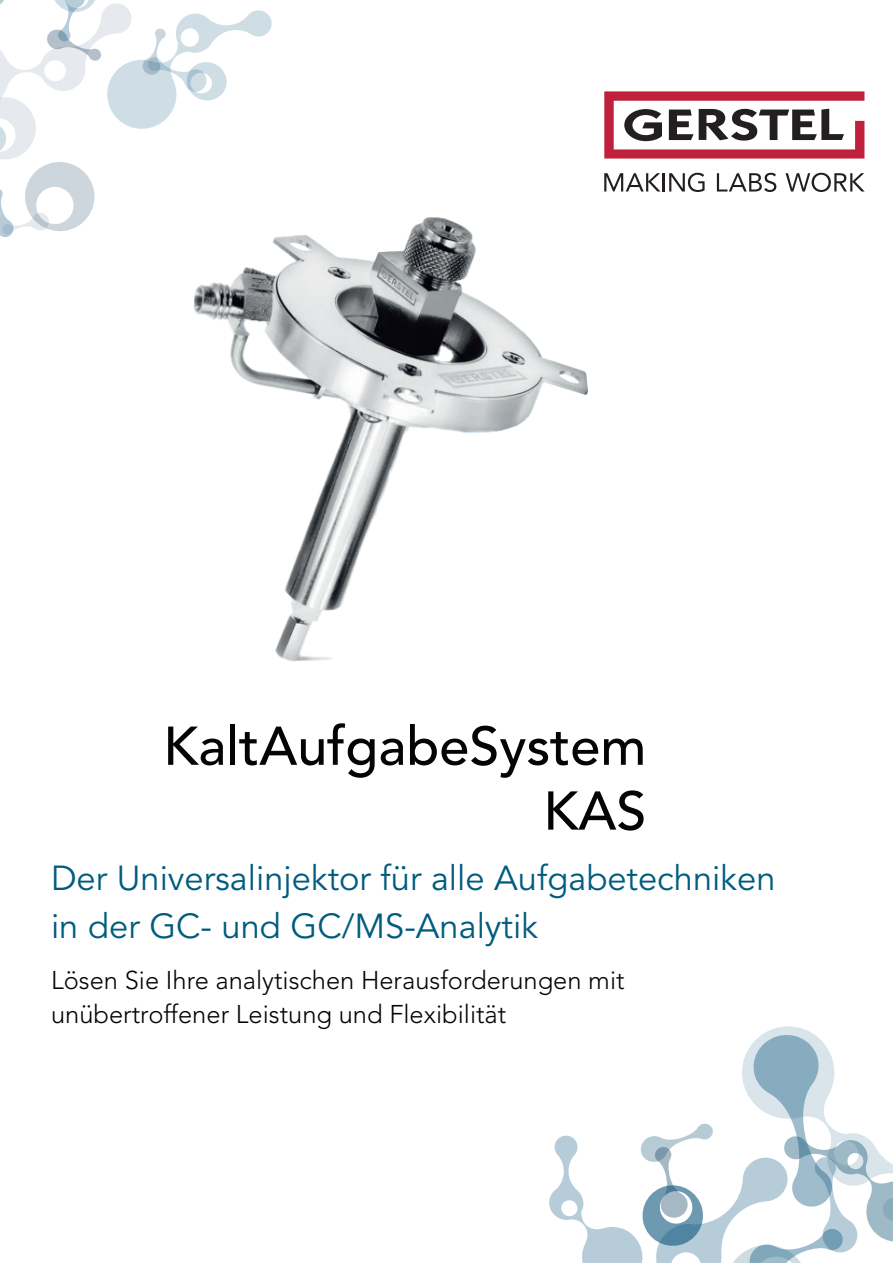
<style>
.page{position:relative;width:893px;height:1263px;background:#fff}
.page>*{position:absolute;margin:0;border:0;box-sizing:border-box;transform-origin:0 0}
.t1{font:500 54px/64.8px "Avenir LT Pro";color:#040503;text-align:right}
.t2{font:34.5px/48px "Avenir LT Std";color:#005c7f}
.t3{font:300 25.5px/34.5px "Avenir LT Std";color:#040503}
</style>
<div class="page">
<svg style="left:549px;top:1026px;width:344px;height:237px"></svg>
<svg style="left:604px;top:173px;width:56px;height:19px"></svg>
<hr style="left:662px;top:173px;width:3px;height:19px;background:#231f20">
<svg style="left:669px;top:173px;width:36px;height:19px"></svg>
<svg style="left:717px;top:173px;width:59px;height:19px"></svg>
<svg style="left:786px;top:173px;width:79px;height:19px"></svg>
<svg style="left:604px;top:91px;width:260px;height:68px"></svg>
<img style="left:194px;top:217px;width:394px;height:445px">
<svg style="left:0;top:0;width:273px;height:238px"></svg>
<h1 class="t1" style="left:163px;top:715px;width:485px">KaltAufgabeSystem<br>KAS</h1>
<h2 class="t2" style="left:51px;top:855px;width:726px">Der Universalinjektor für alle Aufgabetechniken in der GC- und GC/MS-Analytik</h2>
<p class="t3" style="left:51px;top:963px;width:575px">Lösen Sie Ihre analytischen Herausforderungen mit unübertroffener Leistung und Flexibilität</p>
</div>
